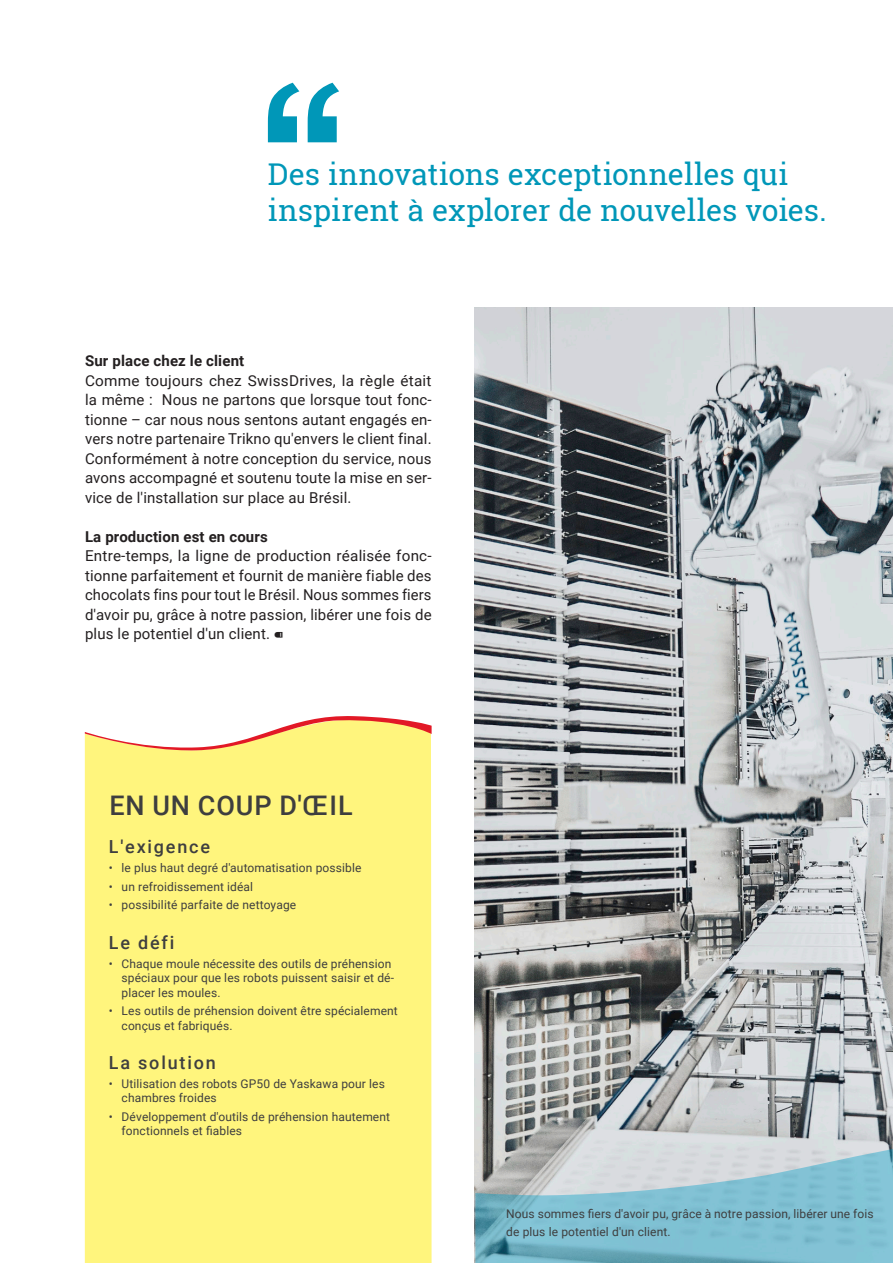
<style>
.page{position:relative;width:893px;height:1263px;background:#fff}
.page>*{position:absolute;margin:0;border:0;box-sizing:border-box;transform-origin:0 0}
.t1{font:30px/36px "Roboto Slab";letter-spacing:-.005em;color:#0097b8}
.t2{font:500 27px "Roboto";letter-spacing:.035em;color:#3e3e3f}
.t3{font:500 18px "Roboto";letter-spacing:.1em;color:#3e3e3f}
.t4{font:15px/19.5px "Roboto";letter-spacing:.01em;color:#231f20;text-align:justify}
.t5{font:700 15px "Roboto";letter-spacing:.01em;color:#231f20}
.t6{font:12px/14.4px "Roboto";letter-spacing:.01em;color:#3e3e3f}
</style>
<div class="page">
<div style="left:85px;top:752px;width:347px;height:511px;background:#fff57d"></div>
<svg style="left:85px;top:716px;width:347px;height:36px"></svg>
<img style="left:474px;top:308px;width:419px;height:955px">
<svg style="left:475px;top:1130px;width:418px;height:133px;background:#99c1cd"></svg>
<svg style="left:268px;top:83px;width:31px;height:59px"></svg>
<svg style="left:308px;top:83px;width:31px;height:59px"></svg>
<h1 class="t1" style="left:268px;top:155px;width:560px">Des innovations exceptionnelles qui inspirent à explorer de nouvelles voies.</h1>
<p class="t5" style="left:85px;top:350px;width:161px">Sur place chez le client</p>
<p class="t4" style="left:85px;top:370px;width:348px">Comme toujours chez SwissDrives, la règle était la même : Nous ne partons que lorsque tout fonc&shy;tionne – car nous nous sentons autant engagés en&shy;vers notre partenaire Trikno qu'envers le client final.<br>Conformément à notre conception du service, nous avons accompagné et soutenu toute la mise en ser&shy;vice de l'installation sur place au Brésil.</p>
<p class="t5" style="left:85px;top:526px;width:184px">La production est en cours</p>
<p class="t4" style="left:85px;top:545px;width:348px">Entre-temps, la ligne de production réalisée fonc&shy;tionne parfaitement et fournit de manière fiable des chocolats fins pour tout le Brésil. Nous sommes fiers d'avoir pu, grâce à notre passion, libérer une fois de plus le potentiel d'un client. ⁌</p>
<h2 class="t2" style="left:109px;top:786px;width:245px">EN UN COUP D'ŒIL</h2>
<p class="t3" style="left:109px;top:834px;width:103px">L'exigence</p>
<p class="t6" style="left:109px;top:860px;width:254px">• le plus haut degré d'automatisation possible</p>
<p class="t6" style="left:109px;top:879px;width:146px">• un refroidissement idéal</p>
<p class="t6" style="left:109px;top:897px;width:189px">• possibilité parfaite de nettoyage</p>
<p class="t3" style="left:109px;top:930px;width:67px">Le défi</p>
<p class="t6" style="left:122px;top:956px;width:274px;text-indent:-13px">• Chaque moule nécessite des outils de préhension spéciaux pour que les robots puissent saisir et dé&shy;placer les moules.</p>
<p class="t6" style="left:122px;top:1003px;width:278px;text-indent:-13px">• Les outils de préhension doivent être spécialement conçus et fabriqués.</p>
<p class="t3" style="left:109px;top:1050px;width:108px">La solution</p>
<p class="t6" style="left:122px;top:1076px;width:265px;text-indent:-13px">• Utilisation des robots GP50 de Yaskawa pour les chambres froides</p>
<p class="t6" style="left:122px;top:1109px;width:270px;text-indent:-13px">• Développement d'outils de préhension hautement fonctionnels et fiables</p>
<p class="t6" style="left:506px;top:1204px;width:369px;line-height:18px">Nous sommes fiers d'avoir pu, grâce à notre passion, libérer une fois de plus le potentiel d'un client.</p>
</div>
